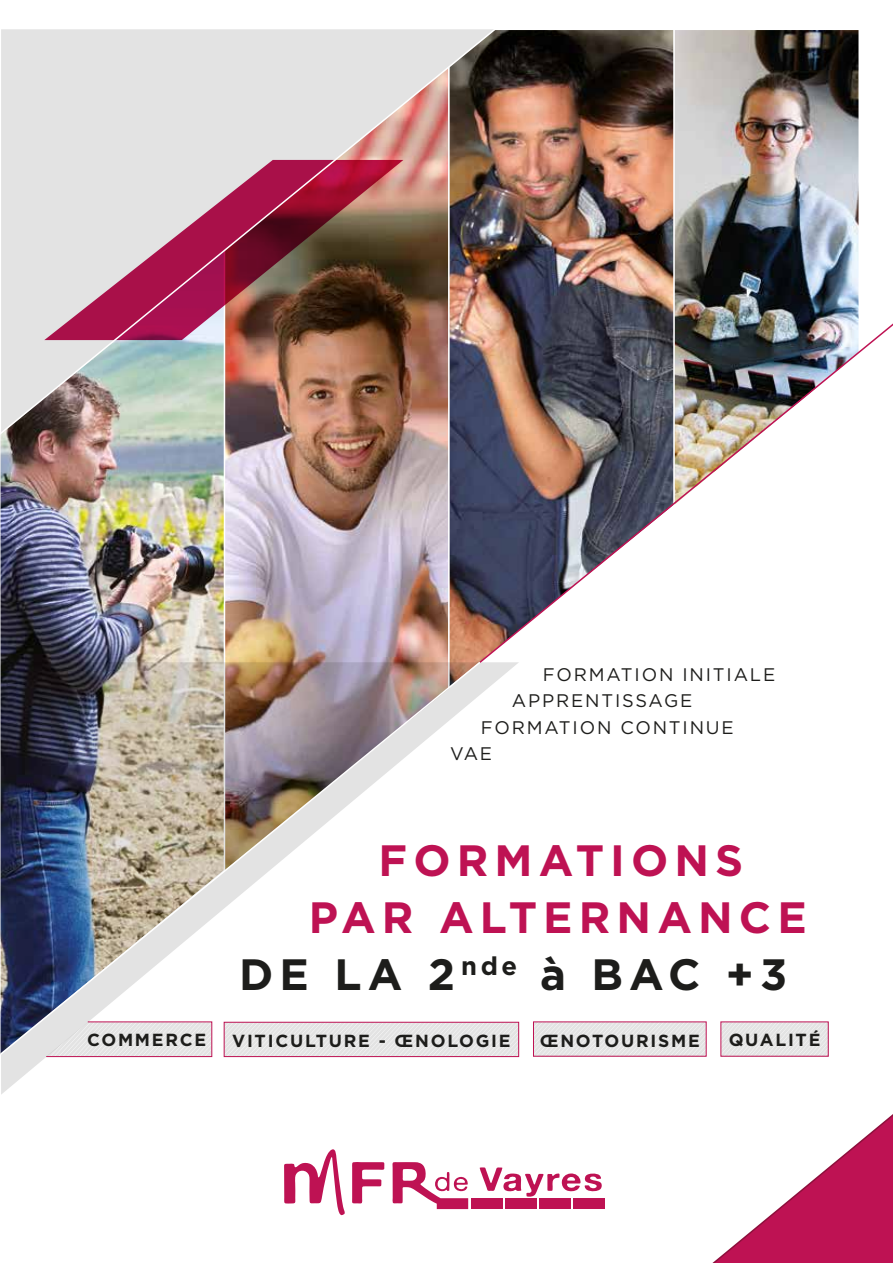
<style>
.page{position:relative;width:893px;height:1263px;background:#fff}
.page>*{position:absolute;margin:0;border:0;box-sizing:border-box;transform-origin:0 0}
.t1{font:700 43.8px "Gotham";letter-spacing:.14em;color:#be1253}
.t2{font:700 43.8px "Gotham";letter-spacing:.14em;color:#1d1d1b}
.t3{font:18.15px "Gotham";letter-spacing:.1em;color:#1d1d1b}
.t4{font:700 17.55px "Gotham";letter-spacing:.1em;color:#1d1d1b}
</style>
<div class="page">
<img style="left:1px;top:437px;width:223px;height:223px">
<img style="left:225px;top:437px;width:223px;height:223px">
<svg style="left:722px;top:1023px;width:105px;height:31px;background:#e6e6e6"></svg>
<svg style="left:535px;top:1023px;width:170px;height:31px;background:#e6e6e6"></svg>
<img style="left:450px;top:30px;width:223px;height:630px">
<img style="left:675px;top:30px;width:183px;height:278px">
<div style="left:471px;top:1198px;width:31px;height:11px;background:#be1253"></div>
<div style="left:505px;top:1198px;width:31px;height:11px;background:#be1253"></div>
<div style="left:539px;top:1198px;width:32px;height:11px;background:#be1253"></div>
<div style="left:574px;top:1198px;width:31px;height:11px;background:#be1253"></div>
<svg style="left:284px;top:1149px;width:61px;height:66px"></svg>
<svg style="left:352px;top:1162px;width:33px;height:42px"></svg>
<svg style="left:480px;top:1167px;width:122px;height:30px"></svg>
<svg style="left:392px;top:1162px;width:76px;height:47px"></svg>
<svg style="left:712px;top:1114px;width:181px;height:149px"></svg>
<svg style="left:1px;top:664px;width:518px;height:430px"></svg>
<img style="left:0;top:660px;width:482px;height:396px">
<img style="left:0;top:29px;width:594px;height:408px">
<img style="left:478px;top:308px;width:415px;height:356px">
<p class="t3" style="left:543px;top:663px;width:234px">FORMATION INITIALE</p>
<p class="t3" style="left:512px;top:689px;width:182px">APPRENTISSAGE</p>
<p class="t3" style="left:481px;top:715px;width:254px">FORMATION CONTINUE</p>
<p class="t3" style="left:450px;top:742px;width:44px">VAE</p>
<h1 class="t1" style="left:378px;top:832px;width:366px">FORMATIONS</h1>
<h1 class="t1" style="left:309px;top:888px;width:499px">PAR ALTERNANCE</h1>
<h1 class="t2" style="left:239px;top:945px;width:550px">DE LA 2<sup>nde</sup> à BAC +3</h1>
<p class="t4" style="left:87px;top:1028px;width:121px">COMMERCE</p>
<p class="t4" style="left:232px;top:1029px;width:280px">VITICULTURE - ŒNOLOGIE</p>
<p class="t4" style="left:540px;top:1029px;width:161px">ŒNOTOURISME</p>
<p class="t4" style="left:729px;top:1028px;width:93px">QUALITÉ</p>
</div>
